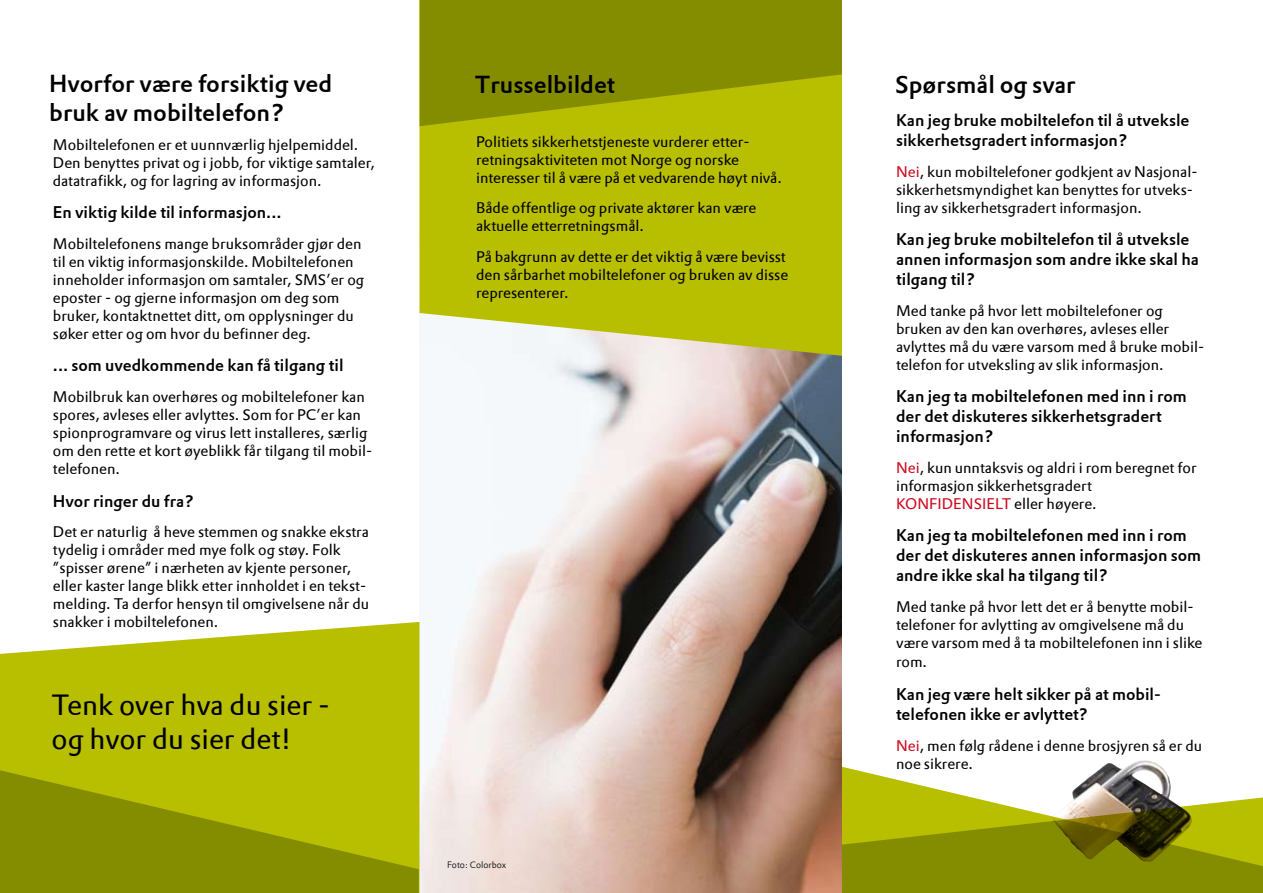
<style>
.page{position:relative;width:1263px;height:893px;background:#fff}
.page>*{position:absolute;margin:0;border:0;box-sizing:border-box;transform-origin:0 0}
.t1{font:28.5px/34.2px "DTL Prokyon T";color:#000}
.t2{font:24px/28.8px "DTL Prokyon T Medium";color:#000}
.t3{font:16.5px/19.8px "DTL Prokyon T Medium";color:#000}
.t4{font:15px/18px "DTL Prokyon T";color:#000}
.t5{font:9px "DTL Prokyon T Light";color:#000}
.s1{color:#cd071e}
</style>
<div class="page">
<img style="left:419px;top:356px;width:423px;height:537px">
<svg style="left:0;top:622px;width:419px;height:145px;background:#bfc51c"></svg>
<svg style="left:842px;top:767px;width:421px;height:126px"></svg>
<svg style="left:0;top:767px;width:419px;height:126px;background:#99a100"></svg>
<svg style="left:419px;top:126px;width:423px;height:230px;background:#bdc217"></svg>
<svg style="left:419px;top:0;width:423px;height:126px;background:#8e9700"></svg>
<img style="left:1052px;top:760px;width:140px;height:102px">
<h2 class="t2" style="left:49px;top:69px;width:285px">Hvorfor være forsiktig ved bruk av mobiltelefon?</h2>
<p class="t4" style="left:53px;top:135px;width:323px">Mobiltelefonen er et uunnværlig hjelpemiddel.<br>Den benyttes privat og i jobb, for viktige samtaler, datatrafikk, og for lagring av informasjon.</p>
<p class="t3" style="left:53px;top:202px;width:230px">En viktig kilde til informasjon...</p>
<p class="t4" style="left:53px;top:234px;width:313px">Mobiltelefonens mange bruksområder gjør den til en viktig informasjonskilde. Mobiltelefonen inneholder informasjon om samtaler, SMS’er og eposter - og gjerne informasjon om deg som bruker, kontaktnettet ditt, om opplysninger du søker etter og om hvor du befinner deg.</p>
<p class="t3" style="left:53px;top:356px;width:292px">... som uvedkommende kan få tilgang til</p>
<p class="t4" style="left:53px;top:388px;width:321px">Mobilbruk kan overhøres og mobiltelefoner kan spores, avleses eller avlyttes. Som for PC’er kan spionprogramvare og virus lett installeres, særlig om den rette et kort øyeblikk får tilgang til mobil&shy;telefonen.</p>
<p class="t3" style="left:53px;top:491px;width:143px">Hvor ringer du fra?</p>
<p class="t4" style="left:53px;top:523px;width:318px">Det er naturlig å heve stemmen og snakke ekstra tydelig i områder med mye folk og støy. Folk ”spisser ørene” i nærheten av kjente personer, eller kaster lange blikk etter innholdet i en tekst&shy;melding. Ta derfor hensyn til omgivelsene når du snakker i mobiltelefonen.</p>
<h1 class="t1" style="left:52px;top:688px;width:280px">Tenk over hva du sier - og hvor du sier det!</h1>
<h2 class="t2" style="left:475px;top:70px;width:142px">Trusselbildet</h2>
<p class="t4" style="left:476px;top:132px;width:307px">Politiets sikkerhetstjeneste vurderer etter&shy;retningsaktiviteten mot Norge og norske interesser til å være på et vedvarende høyt nivå.</p>
<p class="t4" style="left:476px;top:199px;width:282px">Både offentlige og private aktører kan være aktuelle etterretningsmål.</p>
<p class="t4" style="left:476px;top:248px;width:314px">På bakgrunn av dette er det viktig å være bevisst den sårbarhet mobiltelefoner og bruken av disse representerer.</p>
<p class="t5" style="left:447px;top:860px;width:61px">Foto: Colorbox</p>
<h2 class="t2" style="left:895px;top:70px;width:182px">Spørsmål og svar</h2>
<p class="t3" style="left:896px;top:111px;width:295px">Kan jeg bruke mobiltelefon til å utveksle sikkerhetsgradert informasjon?</p>
<p class="t4" style="left:896px;top:163px;width:303px"><span class="s1">Nei</span>, kun mobiltelefoner godkjent av Nasjonal&shy;sikkerhetsmyndighet kan benyttes for utveks&shy;ling av sikkerhetsgradert informasjon.</p>
<p class="t3" style="left:896px;top:230px;width:304px">Kan jeg bruke mobiltelefon til å utveksle annen informasjon som andre ikke skal ha tilgang til?</p>
<p class="t4" style="left:896px;top:301px;width:310px">Med tanke på hvor lett mobiltelefoner og bruken av den kan overhøres, avleses eller avlyttes må du være varsom med å bruke mobil&shy;telefon for utveksling av slik informasjon.</p>
<p class="t3" style="left:896px;top:387px;width:292px">Kan jeg ta mobiltelefonen med inn i rom der det diskuteres sikkerhetsgradert informasjon?</p>
<p class="t4" style="left:896px;top:458px;width:302px"><span class="s1">Nei</span>, kun unntaksvis og aldri i rom beregnet for informasjon sikkerhetsgradert<br><span class="s1">KONFIDENSIELT</span> eller høyere.</p>
<p class="t3" style="left:896px;top:525px;width:307px">Kan jeg ta mobiltelefonen med inn i rom der det diskuteres annen informasjon som andre ikke skal ha tilgang til?</p>
<p class="t4" style="left:896px;top:597px;width:308px">Med tanke på hvor lett det er å benytte mobil&shy;telefoner for avlytting av omgivelsene må du være varsom med å ta mobiltelefonen inn i slike</p>
<p class="t4" style="left:896px;top:653px;width:33px">rom.</p>
<p class="t3" style="left:896px;top:684px;width:266px">Kan jeg være helt sikker på at mobil&shy;telefonen ikke er avlyttet?</p>
<p class="t4" style="left:896px;top:736px;width:308px"><span class="s1">Nei</span>, men følg rådene i denne brosjyren så er du noe sikrere.</p>
</div>
